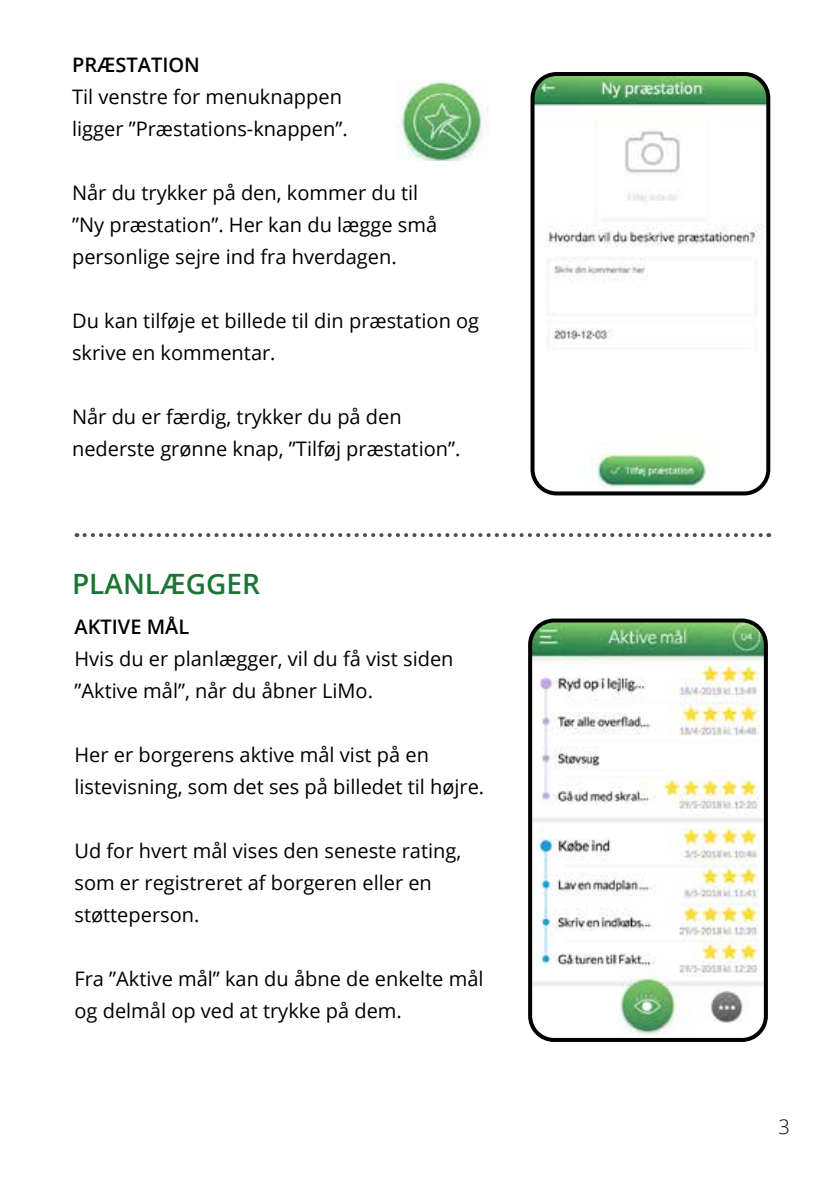
<style>
.page{position:relative;width:840px;height:1191px;background:#fff}
.page>*{position:absolute;margin:0;border:0;box-sizing:border-box;transform-origin:0 0}
.t1{font:600 28px "Open Sans";color:#1b7634}
.t2{font:20px/32px "Open Sans";color:#000}
.t3{font:600 20px "Open Sans";color:#000}
.t4{font:300 20px "Open Sans";color:#000}
</style>
<div class="page">
<img style="left:535px;top:75px;width:232px;height:418px">
<div style="left:530px;top:72px;width:239px;height:423px;border:4px solid #000;border-radius:24px"></div>
<img style="left:533px;top:623px;width:232px;height:416px">
<div style="left:528px;top:618px;width:239px;height:424px;border:4px solid #000;border-radius:24px"></div>
<img style="left:396px;top:81px;width:92px;height:79px">
<svg style="left:84px;top:533px;width:684px;height:4px"></svg>
<p class="t3" style="left:72px;top:51px;width:129px">PRÆSTATION</p>
<p class="t2" style="left:72px;top:80px;width:277px">Til venstre for menuknappen ligger ”Præstations-knappen”.</p>
<p class="t2" style="left:72px;top:176px;width:366px">Når du trykker på den, kommer du til ”Ny præstation”. Her kan du lægge små personlige sejre ind fra hverdagen.</p>
<p class="t2" style="left:72px;top:304px;width:408px">Du kan tilføje et billede til din præstation og skrive en kommentar.</p>
<p class="t2" style="left:72px;top:400px;width:390px">Når du er færdig, trykker du på den nederste grønne knap, ”Tilføj præstation”.</p>
<h1 class="t1" style="left:72px;top:564px;width:189px">PLANLÆGGER</h1>
<p class="t3" style="left:74px;top:613px;width:116px">AKTIVE MÅL</p>
<p class="t2" style="left:74px;top:642px;width:380px">Hvis du er planlægger, vil du få vist siden ”Aktive mål”, når du åbner LiMo.</p>
<p class="t2" style="left:74px;top:738px;width:411px">Her er borgerens aktive mål vist på en listevisning, som det ses på billedet til højre.</p>
<p class="t2" style="left:74px;top:834px;width:388px">Ud for hvert mål vises den seneste rating, som er registreret af borgeren eller en støtteperson.</p>
<p class="t2" style="left:74px;top:962px;width:410px">Fra ”Aktive mål” kan du åbne de enkelte mål og delmål op ved at trykke på dem.</p>
<p class="t4" style="left:778px;top:1113px;width:13px">3</p>
</div>
